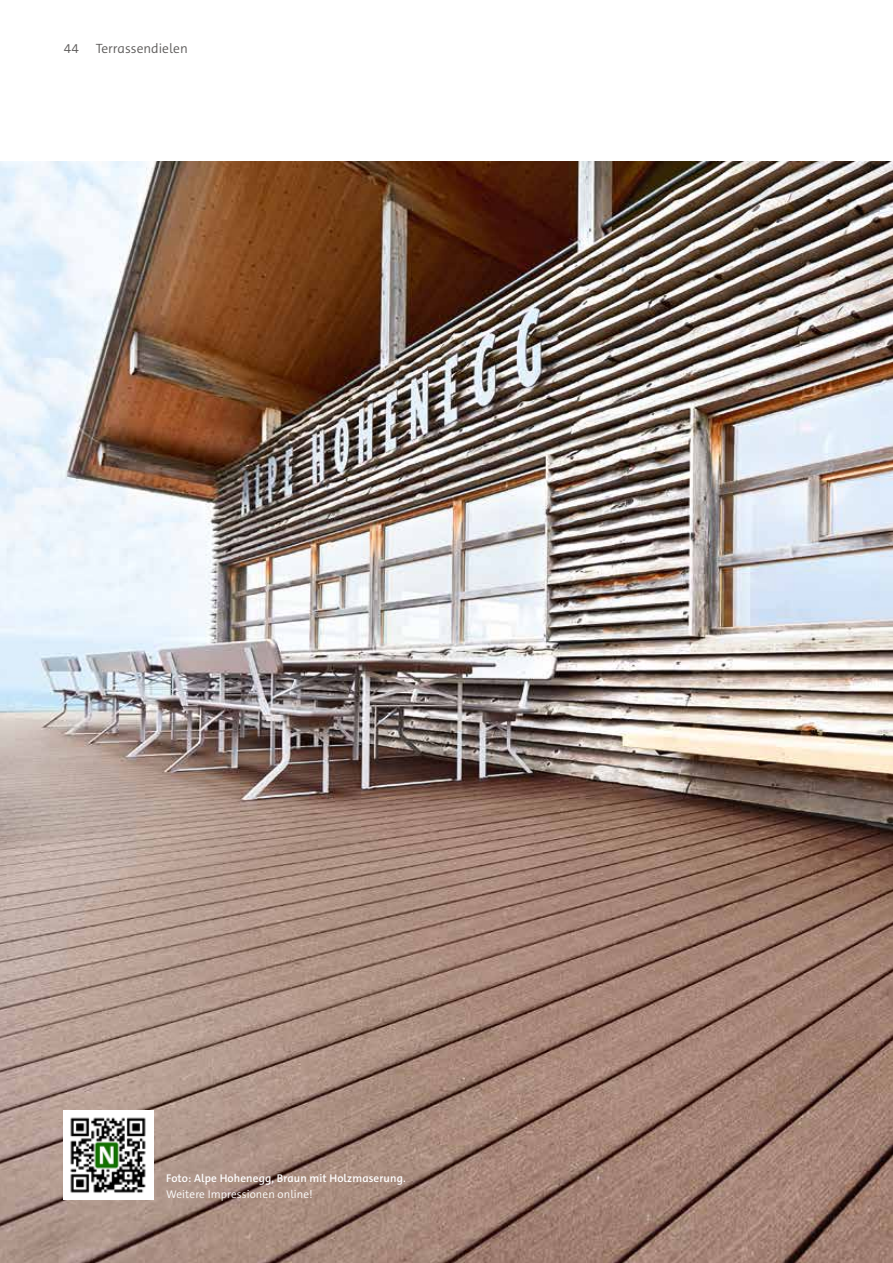
<style>
.page{position:relative;width:893px;height:1263px;background:#fff}
.page>*{position:absolute;margin:0;border:0;box-sizing:border-box;transform-origin:0 0}
.t1{font:300 13.5px "The Sans C5";color:#5d5b5a}
.t2{font:600 11.25px "The Sans C5";letter-spacing:.01em;color:#fff}
.t3{font:300 11.25px "The Sans C5";letter-spacing:.01em;color:#fff}
</style>
<div class="page">
<img style="left:0;top:162px;width:893px;height:1101px">
<img style="left:64px;top:1110px;width:89px;height:89px">
<p class="t1" style="left:64px;top:39px;width:16px">44</p>
<p class="t1" style="left:96px;top:39px;width:94px">Terrassendielen</p>
<p class="t2" style="left:166px;top:1171px;width:241px">Foto: Alpe Hohenegg, Braun mit Holzmaserung.</p>
<p class="t3" style="left:166px;top:1186px;width:148px">Weitere Impressionen online!</p>
</div>
